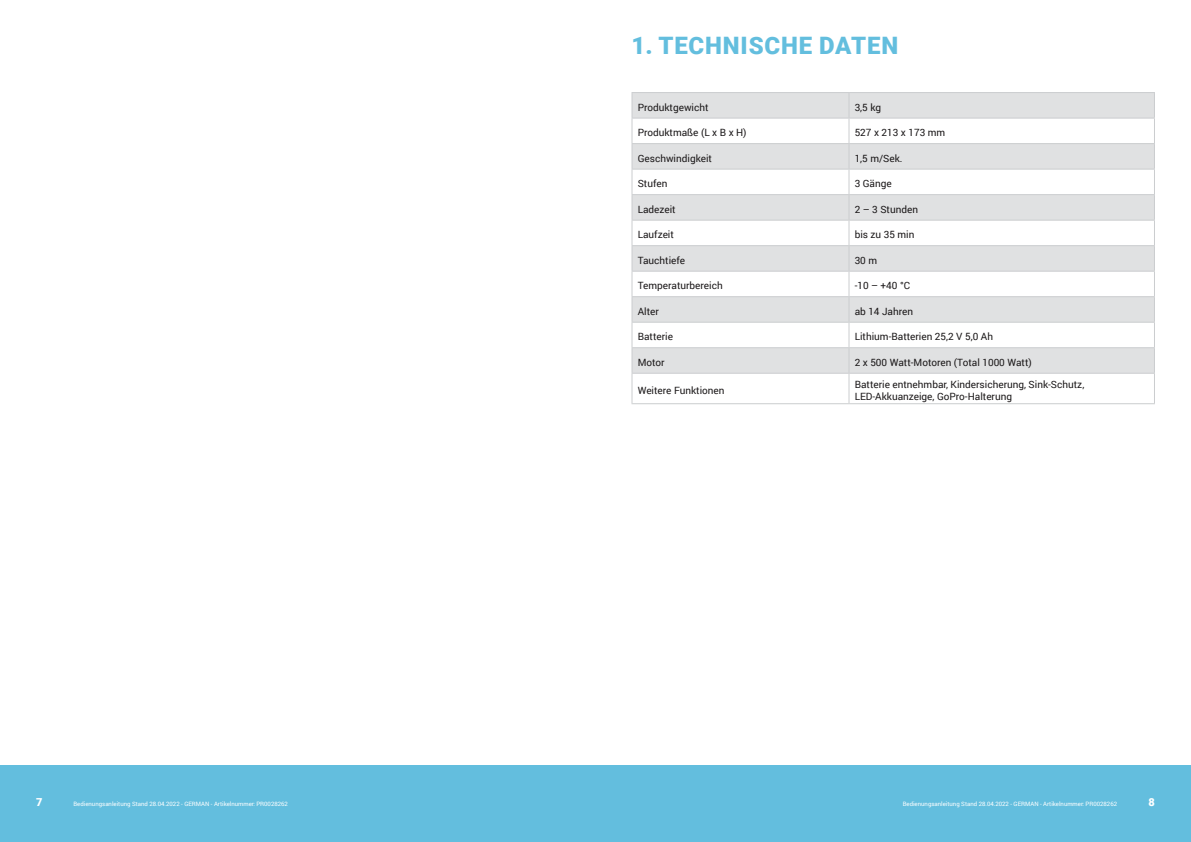
<style>
.page{position:relative;width:1191px;height:842px;background:#fff}
.page>*{position:absolute;margin:0;border:0;box-sizing:border-box;transform-origin:0 0}
.t1{font:900 24px "Roboto";letter-spacing:.035em;color:#63bede}
.t2{font:900 11px "Roboto";color:#fff}
.t3{font:10px/12px "Roboto";color:#1b1819}
.t4{font:6px "Roboto";color:#fff}
</style>
<div class="page">
<div style="left:0;top:765px;width:1191px;height:77px;background:#63bede"></div>
<svg style="left:632px;top:93px;width:522px;height:280px;fill:#e0e1e2"></svg>
<hr style="left:631px;top:92px;width:218px;height:1px;background:#cbcdcf">
<hr style="left:849px;top:92px;width:306px;height:1px;background:#cbcdcf">
<svg style="left:631px;top:93px;width:1px;height:310px"></svg>
<svg style="left:1154px;top:93px;width:1px;height:310px"></svg>
<hr style="left:631px;top:118px;width:218px;height:1px;background:#cbcdcf">
<hr style="left:849px;top:118px;width:306px;height:1px;background:#cbcdcf">
<hr style="left:631px;top:143px;width:218px;height:1px;background:#cbcdcf">
<hr style="left:849px;top:143px;width:306px;height:1px;background:#cbcdcf">
<hr style="left:631px;top:169px;width:218px;height:1px;background:#cbcdcf">
<hr style="left:849px;top:169px;width:306px;height:1px;background:#cbcdcf">
<hr style="left:631px;top:194px;width:218px;height:1px;background:#cbcdcf">
<hr style="left:849px;top:194px;width:306px;height:1px;background:#cbcdcf">
<hr style="left:631px;top:220px;width:218px;height:1px;background:#cbcdcf">
<hr style="left:849px;top:220px;width:306px;height:1px;background:#cbcdcf">
<hr style="left:631px;top:245px;width:218px;height:1px;background:#cbcdcf">
<hr style="left:849px;top:245px;width:306px;height:1px;background:#cbcdcf">
<hr style="left:631px;top:271px;width:218px;height:1px;background:#cbcdcf">
<hr style="left:849px;top:271px;width:306px;height:1px;background:#cbcdcf">
<hr style="left:631px;top:296px;width:218px;height:1px;background:#cbcdcf">
<hr style="left:849px;top:296px;width:306px;height:1px;background:#cbcdcf">
<hr style="left:631px;top:322px;width:218px;height:1px;background:#cbcdcf">
<hr style="left:849px;top:322px;width:306px;height:1px;background:#cbcdcf">
<hr style="left:631px;top:347px;width:218px;height:1px;background:#cbcdcf">
<hr style="left:849px;top:347px;width:306px;height:1px;background:#cbcdcf">
<hr style="left:631px;top:373px;width:218px;height:1px;background:#cbcdcf">
<hr style="left:849px;top:373px;width:306px;height:1px;background:#cbcdcf">
<svg style="left:848px;top:93px;width:1px;height:310px"></svg>
<hr style="left:631px;top:403px;width:218px;height:1px;background:#cbcdcf">
<hr style="left:849px;top:403px;width:306px;height:1px;background:#cbcdcf">
<h1 class="t1" style="left:631px;top:29px;width:268px">1. TECHNISCHE DATEN</h1>
<p class="t3" style="left:637px;top:101px;width:72px">Produktgewicht</p>
<p class="t3" style="left:854px;top:101px;width:28px">3,5 kg</p>
<p class="t3" style="left:637px;top:126px;width:110px">Produktmaße (L x B x H)</p>
<p class="t3" style="left:854px;top:126px;width:92px">527 x 213 x 173 mm</p>
<p class="t3" style="left:637px;top:152px;width:76px">Geschwindigkeit</p>
<p class="t3" style="left:854px;top:152px;width:49px">1,5 m/Sek.</p>
<p class="t3" style="left:637px;top:177px;width:31px">Stufen</p>
<p class="t3" style="left:854px;top:177px;width:39px">3 Gänge</p>
<p class="t3" style="left:637px;top:203px;width:40px">Ladezeit</p>
<p class="t3" style="left:854px;top:203px;width:65px">2 – 3 Stunden</p>
<p class="t3" style="left:637px;top:228px;width:38px">Laufzeit</p>
<p class="t3" style="left:854px;top:228px;width:61px">bis zu 35 min</p>
<p class="t3" style="left:637px;top:254px;width:49px">Tauchtiefe</p>
<p class="t3" style="left:854px;top:254px;width:24px">30 m</p>
<p class="t3" style="left:637px;top:279px;width:87px">Temperaturbereich</p>
<p class="t3" style="left:854px;top:279px;width:57px">-10 – +40 °C</p>
<p class="t3" style="left:637px;top:305px;width:23px">Alter</p>
<p class="t3" style="left:854px;top:305px;width:60px">ab 14 Jahren</p>
<p class="t3" style="left:637px;top:330px;width:37px">Batterie</p>
<p class="t3" style="left:854px;top:330px;width:140px">Lithium-Batterien 25,2 V 5,0 Ah</p>
<p class="t3" style="left:637px;top:356px;width:29px">Motor</p>
<p class="t3" style="left:854px;top:356px;width:179px">2 x 500 Watt-Motoren (Total 1000 Watt)</p>
<p class="t3" style="left:637px;top:384px;width:88px">Weitere Funktionen</p>
<p class="t3" style="left:854px;top:378px;width:231px">Batterie entnehmbar, Kindersicherung, Sink-Schutz,<br>LED-Akkuanzeige, GoPro-Halterung</p>
<p class="t2" style="left:36px;top:794px;width:8px">7</p>
<p class="t4" style="left:73px;top:800px;width:216px">Bedienungsanleitung Stand 28.04.2022 - GERMAN - Artikelnummer: PR0028262</p>
<p class="t4" style="left:902px;top:800px;width:216px">Bedienungsanleitung Stand 28.04.2022 - GERMAN - Artikelnummer: PR0028262</p>
<p class="t2" style="left:1148px;top:794px;width:8px">8</p>
</div>
